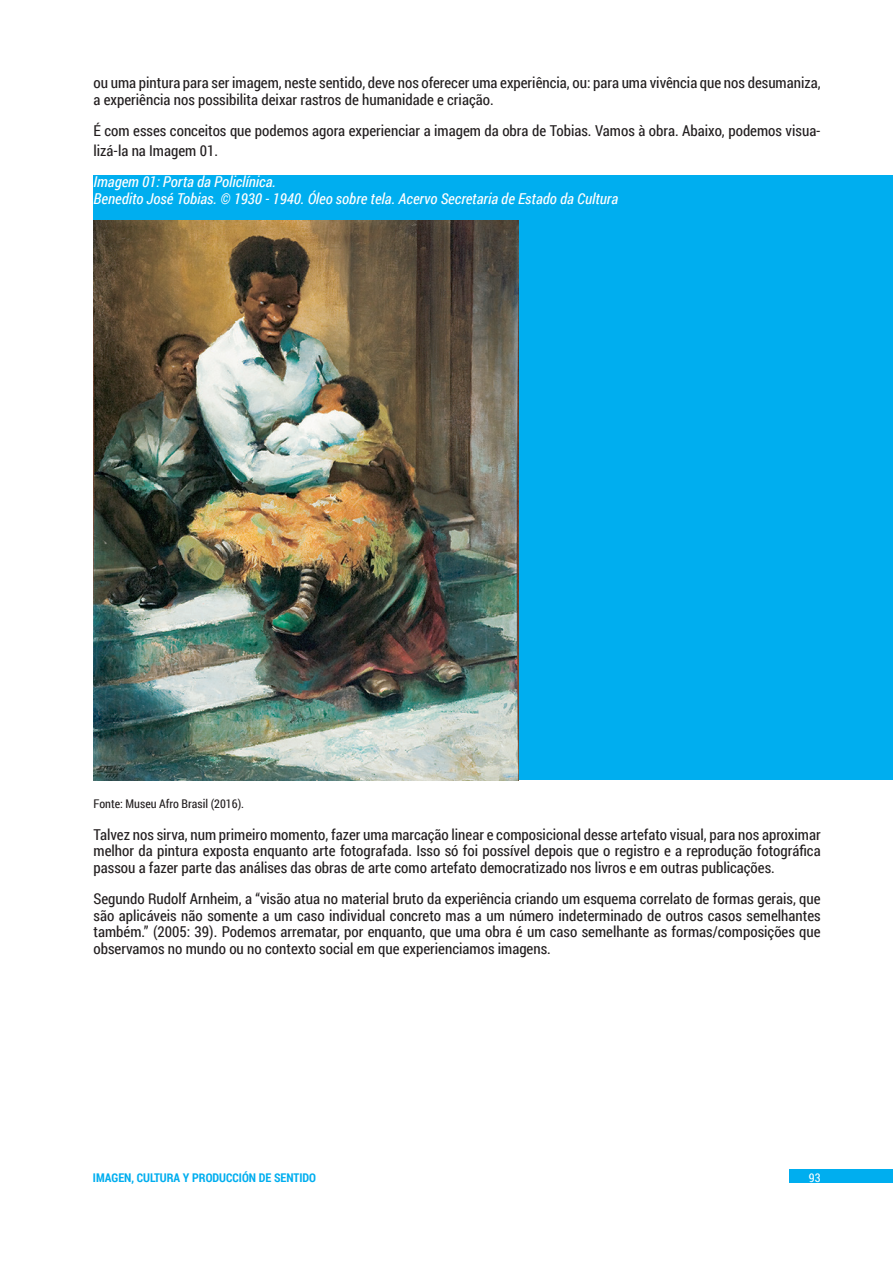
<style>
.page{position:relative;width:893px;height:1263px;background:#fff}
.page>*{position:absolute;margin:0;border:0;box-sizing:border-box;transform-origin:0 0}
.Normal_CV{font:15px/16.5px "Roboto Condensed";color:#231f20}
.Imagen_Tabla_CV{font:italic 15px "Roboto Condensed";color:#fff}
.t1{font:700 12px "Roboto Condensed";color:#00aeef}
.Pie_de_Imagen_Tabla{font:12px "Roboto Condensed";color:#231f20}
.t2{font:12px "Roboto Condensed";color:#fff}
</style>
<div class="page">
<div style="left:789px;top:1169px;width:104px;height:14px;background:#00aeef"></div>
<div style="left:94px;top:176px;width:799px;height:604px;background:#00aeef"></div>
<img style="left:94px;top:221px;width:425px;height:559px">
<p class="Normal_CV" style="left:94px;top:74px;width:729px">ou uma pintura para ser imagem, neste sentido, deve nos oferecer uma experiência, ou: para uma vivência que nos desumaniza, a experiência nos possibilita deixar rastros de humanidade e criação.</p>
<p class="Normal_CV" style="left:94px;top:120px;width:729px;line-height:19.8px">É com esses conceitos que podemos agora experienciar a imagem da obra de Tobias. Vamos à obra. Abaixo, podemos visua&shy;lizá-la na Imagem 01.</p>
<p class="Imagen_Tabla_CV" style="left:94px;top:172px;width:184px">Imagem 01: Porta da Policlínica.</p>
<p class="Imagen_Tabla_CV" style="left:94px;top:188px;width:526px">Benedito José Tobias. © 1930 - 1940. Óleo sobre tela. Acervo Secretaria de Estado da Cultura</p>
<p class="Pie_de_Imagen_Tabla" style="left:94px;top:796px;width:152px">Fonte: Museu Afro Brasil (2016).</p>
<p class="Normal_CV" style="left:94px;top:826px;width:729px;text-align:justify">Talvez nos sirva, num primeiro momento, fazer uma marcação linear e composicional desse artefato visual, para nos aproximar melhor da pintura exposta enquanto arte fotografada. Isso só foi possível depois que o registro e a reprodução fotográfica passou a fazer parte das análises das obras de arte como artefato democratizado nos livros e em outras publicações.</p>
<p class="Normal_CV" style="left:94px;top:890px;width:729px;text-align:justify">Segundo Rudolf Arnheim, a “visão atua no material bruto da experiência criando um esquema correlato de formas gerais, que são aplicáveis não somente a um caso individual concreto mas a um número indeterminado de outros casos semelhantes também.” (2005: 39). Podemos arrematar, por enquanto, que uma obra é um caso semelhante as formas/composições que observamos no mundo ou no contexto social em que experienciamos imagens.</p>
<p class="t1" style="left:93px;top:1169px;width:225px">IMAGEN, CULTURA Y PRODUCCIÓN DE SENTIDO</p>
<p class="t2" style="left:809px;top:1169px;width:13px">93</p>
</div>
